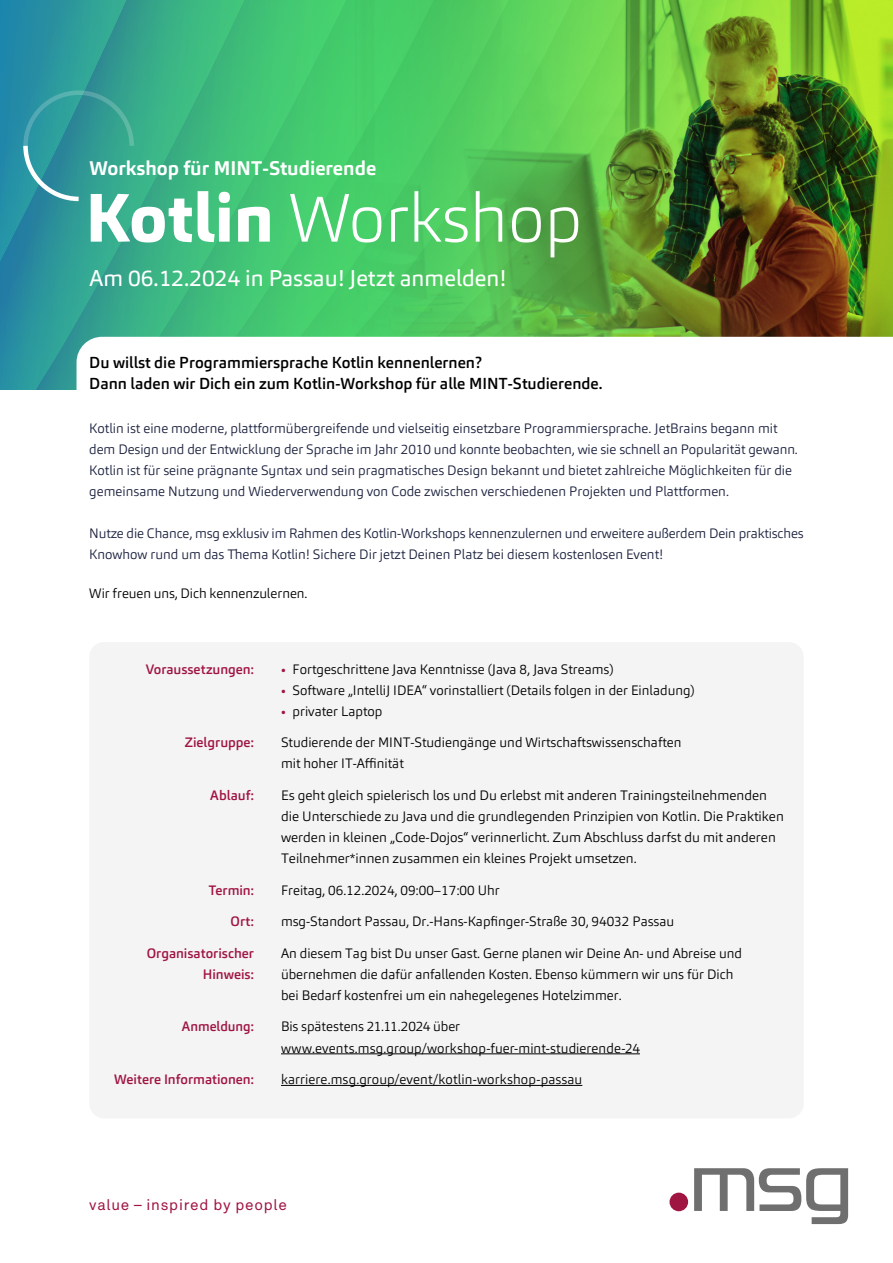
<style>
.page{position:relative;width:893px;height:1263px;background:#fff}
.page>*{position:absolute;margin:0;border:0;box-sizing:border-box;transform-origin:0 0}
.t1{font:200 67.5px "Carnac";color:#fff}
.t2{font:22.5px "Carnac";color:#fff}
.t3{font:700 19.5px "Carnac";color:#fff}
.t4{font:500 15.75px/21px "Carnac";color:#000}
.t5{font:15px "Akkurat LL";letter-spacing:.05em;color:#a01441}
.t6{font:300 13.5px/21px "Carnac";color:#000}
.t7{font:300 13.5px/21px "Carnac";color:#1b213e}
.t8{font:500 13.5px/21px "Carnac";color:#a01441;text-align:right}
.s1{font-weight:800}
.s2{color:#a01441}
</style>
<div class="page">
<img style="left:0;top:0;width:893px;height:389px">
<div style="left:669px;top:1192px;width:19px;height:19px;background:#a01642;border-radius:50%"></div>
<svg style="left:694px;top:1168px;width:154px;height:56px"></svg>
<div style="left:89px;top:642px;width:715px;height:476px;background:#f4f4f4;border-radius:15px"></div>
<hr style="left:281px;top:1053px;width:359px;height:1px;background:#000">
<hr style="left:281px;top:1085px;width:301px;height:1px;background:#000">
<svg style="left:77px;top:337px;width:816px;height:52px"></svg>
<svg style="left:21px;top:88px;width:115px;height:115px;background:#379d9a"></svg>
<h3 class="t3" style="left:90px;top:156px;width:288px">Workshop für MINT-Studierende</h3>
<h1 class="t1" style="left:85px;top:175px;width:498px"><span class="s1">Kotlin</span> Workshop</h1>
<h2 class="t2" style="left:90px;top:264px;width:418px">Am 06.12.2024 in Passau! Jetzt anmelden!</h2>
<p class="t4" style="left:89px;top:352px;width:515px">Du willst die Programmiersprache Kotlin kennenlernen?<br>Dann laden wir Dich ein zum Kotlin-Workshop für alle MINT-Studierende.</p>
<p class="t7" style="left:89px;top:418px;width:710px">Kotlin ist eine moderne, plattformübergreifende und vielseitig einsetzbare Programmiersprache. JetBrains begann mit dem Design und der Entwicklung der Sprache im Jahr 2010 und konnte beobachten, wie sie schnell an Popularität gewann.<br>Kotlin ist für seine prägnante Syntax und sein pragmatisches Design bekannt und bietet zahlreiche Möglichkeiten für die gemeinsame Nutzung und Wiederverwendung von Code zwischen verschiedenen Projekten und Plattformen.</p>
<p class="t7" style="left:89px;top:523px;width:716px">Nutze die Chance, msg exklusiv im Rahmen des Kotlin-Workshops kennenzulernen und erweitere außerdem Dein praktisches<br>Knowhow rund um das Thema Kotlin! Sichere Dir jetzt Deinen Platz bei diesem kostenlosen Event!</p>
<p class="t6" style="left:89px;top:583px;width:220px">Wir freuen uns, Dich kennenzulernen.</p>
<p class="t8" style="left:146px;top:658px;width:110px">Voraussetzungen:</p>
<p class="t8" style="left:185px;top:732px;width:71px">Zielgruppe:</p>
<p class="t8" style="left:210px;top:785px;width:45px">Ablauf:</p>
<p class="t8" style="left:208px;top:879px;width:47px">Termin:</p>
<p class="t8" style="left:231px;top:911px;width:25px">Ort:</p>
<p class="t8" style="left:147px;top:942px;width:109px">Organisatorischer<br>Hinweis:</p>
<p class="t8" style="left:182px;top:1016px;width:74px">Anmeldung:</p>
<p class="t8" style="left:114px;top:1069px;width:141px">Weitere Informationen:</p>
<p class="t6" style="left:281px;top:658px;width:334px"><span class="s2">•</span> Fortgeschrittene Java Kenntnisse (Java 8, Java Streams)</p>
<p class="t6" style="left:281px;top:679px;width:415px"><span class="s2">•</span> Software „IntelliJ IDEA“ vorinstalliert (Details folgen in der Einladung)</p>
<p class="t6" style="left:281px;top:700px;width:103px"><span class="s2">•</span> privater Laptop</p>
<p class="t6" style="left:281px;top:732px;width:402px">Studierende der MINT-Studiengänge und Wirtschaftswissenschaften mit hoher IT-Affinität</p>
<p class="t6" style="left:281px;top:785px;width:504px">Es geht gleich spielerisch los und Du erlebst mit anderen Trainingsteilnehmenden die Unterschiede zu Java und die grundlegenden Prinzipien von Kotlin. Die Praktiken werden in kleinen „Code-Dojos“ verinnerlicht. Zum Abschluss darfst du mit anderen Teilnehmer*innen zusammen ein kleines Projekt umsetzen.</p>
<p class="t6" style="left:281px;top:879px;width:220px">Freitag, 06.12.2024, 09:00–17:00 Uhr</p>
<p class="t6" style="left:281px;top:911px;width:395px">msg-Standort Passau, Dr.-Hans-Kapfinger-Straße 30, 94032 Passau</p>
<p class="t6" style="left:281px;top:942px;width:463px">An diesem Tag bist Du unser Gast. Gerne planen wir Deine An- und Abreise und übernehmen die dafür anfallenden Kosten. Ebenso kümmern wir uns für Dich bei Bedarf kostenfrei um ein nahegelegenes Hotelzimmer.</p>
<p class="t6" style="left:281px;top:1016px;width:360px">Bis spätestens 21.11.2024 über www.events.msg.group/workshop-fuer-mint-studierende-24</p>
<p class="t6" style="left:281px;top:1069px;width:303px">karriere.msg.group/event/kotlin-workshop-passau</p>
<p class="t5" style="left:89px;top:1194px;width:199px">value – inspired by people</p>
</div>
